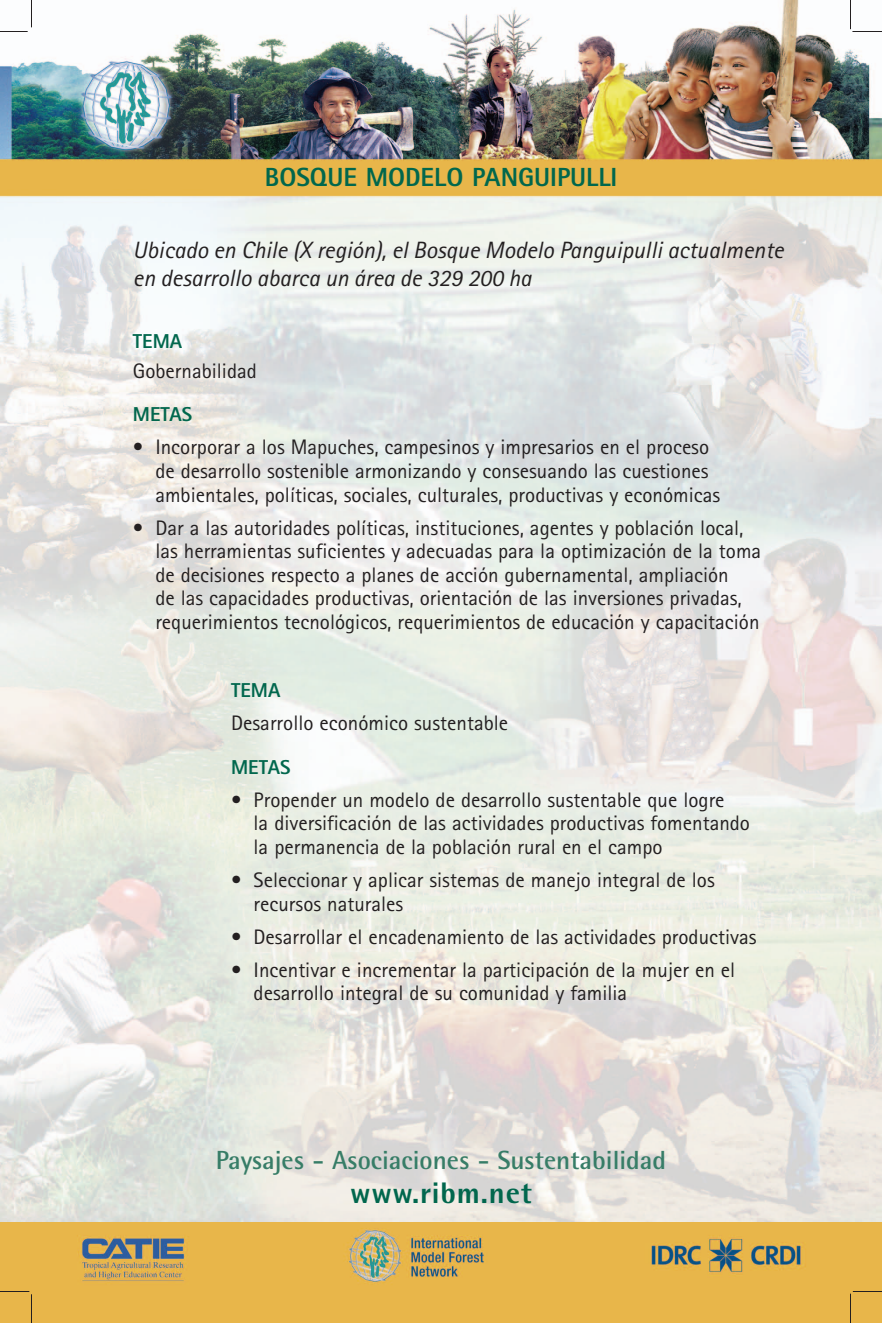
<style>
.page{position:relative;width:882px;height:1323px;background:#fff}
.page>*{position:absolute;margin:0;border:0;box-sizing:border-box;transform-origin:0 0}
.t1{font:800 29.75px "Rotis Semi Sans";letter-spacing:.03em;color:#01674d}
.t2{font:700 26.25px "Rotis Semi Sans";color:#377d67}
.t3{font:800 26.25px "Rotis Sans Serif";color:#01674d}
.t4{font:italic 23.62px/28px "Rotis Sans Serif";color:#231f20}
.t5{font:21px/23.6px "Rotis Sans Serif";color:#231f20}
.t6{font:800 20.12px "Rotis Sans Serif";color:#01674d}
</style>
<div class="page">
<img style="left:0;top:0;width:882px;height:1222px">
<img style="left:0;top:1222px;width:882px;height:101px">
<svg style="left:0;top:0;width:32px;height:32px"></svg>
<svg style="left:0;top:1291px;width:32px;height:32px"></svg>
<svg style="left:850px;top:1291px;width:32px;height:32px"></svg>
<svg style="left:850px;top:0;width:1px;height:29px"></svg>
<hr style="left:852px;top:31px;width:30px;height:1px;background:#231f20">
<p class="t3" style="left:265px;top:168px;width:354px">BOSQUE MODELO PANGUIPULLI</p>
<p class="t4" style="left:133px;top:238px;width:652px">Ubicado en Chile (X región), el Bosque Modelo Panguipulli actualmente en desarrollo abarca un área de 329 200 ha</p>
<p class="t6" style="left:133px;top:334px;width:51px">TEMA</p>
<p class="t5" style="left:133px;top:361px;width:125px">Gobernabilidad</p>
<p class="t6" style="left:133px;top:407px;width:61px">METAS</p>
<p class="t5" style="left:155px;top:437px;width:566px;text-indent:-22px">• Incorporar a los Mapuches, campesinos y impresarios en el proceso de desarrollo sostenible armonizando y consesuando las cuestiones ambientales, políticas, sociales, culturales, productivas y económicas</p>
<p class="t5" style="left:155px;top:518px;width:607px;text-indent:-22px">• Dar a las autoridades políticas, instituciones, agentes y población local, las herramientas suficientes y adecuadas para la optimización de la toma de decisiones respecto a planes de acción gubernamental, ampliación<br>de las capacidades productivas, orientación de las inversiones privadas, requerimientos tecnológicos, requerimientos de educación y capacitación</p>
<p class="t6" style="left:231px;top:683px;width:51px">TEMA</p>
<p class="t5" style="left:231px;top:713px;width:279px">Desarrollo económico sustentable</p>
<p class="t6" style="left:231px;top:760px;width:61px">METAS</p>
<p class="t5" style="left:254px;top:790px;width:498px;text-indent:-22px">• Propender un modelo de desarrollo sustentable que logre<br>la diversificación de las actividades productivas fomentando la permanencia de la población rural en el campo</p>
<p class="t5" style="left:254px;top:870px;width:463px;text-indent:-22px">• Seleccionar y aplicar sistemas de manejo integral de los recursos naturales</p>
<p class="t5" style="left:231px;top:927px;width:527px">• Desarrollar el encadenamiento de las actividades productivas</p>
<p class="t5" style="left:254px;top:960px;width:483px;text-indent:-22px">• Incentivar e incrementar la participación de la mujer en el desarrollo integral de su comunidad y familia</p>
<p class="t2" style="left:216px;top:1151px;width:452px">Paysajes - Asociaciones - Sustentabilidad</p>
<h1 class="t1" style="left:350px;top:1182px;width:183px">www.ribm.net</h1>
</div>
